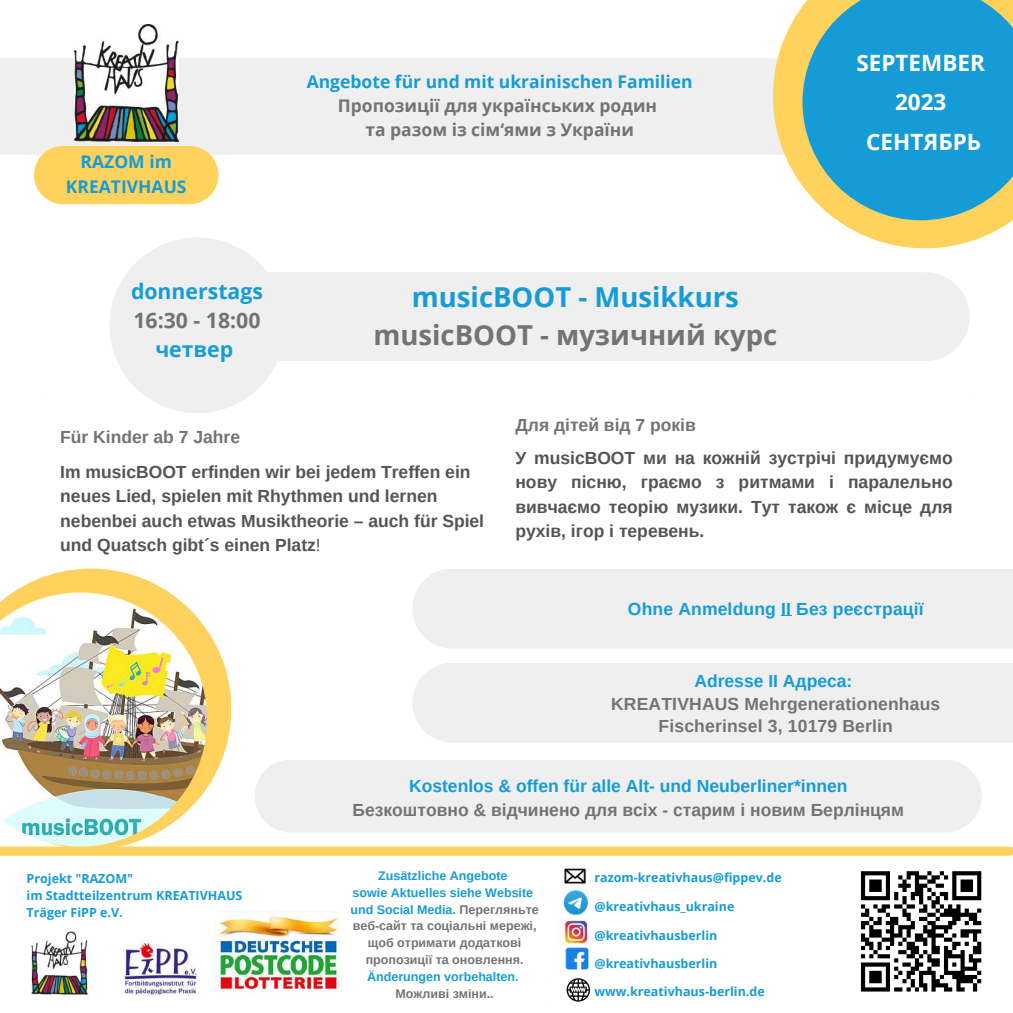
<style>
.page{position:relative;width:1013px;height:1013px;background:#fff}
.page>*{position:absolute;margin:0;border:0;box-sizing:border-box;transform-origin:0 0}
.t1{font:700 27.5px "Open Sans";color:#737373}
.t2{font:700 27.5px "Open Sans";color:#159cd7}
.t3{font:700 22.5px/39.6px "Open Sans";color:#fff;text-align:center}
.t4{font:700 21.25px "Open Sans";color:#159cd7}
.t5{font:700 21.25px "Open Sans";color:#737373}
.t6{font:700 17.5px/24.5px "Arimo";color:#545454}
.t7{font:700 17.5px/21.5px "Arimo";color:#737373;text-align:center}
.t8{font:700 17.5px "Arimo";color:#159cd7}
.t9{font:700 17.5px/24.4px "Open Sans";color:#159cd7;text-align:center}
.t10{font:700 17.5px/24.4px "Open Sans";color:#737373;text-align:center}
.t11{font:700 12.5px/16.9px "Open Sans";color:#159cd7}
.t12{font:700 12.5px/16.9px "Arimo";color:#737373;text-align:center}
.t13{font:700 12.5px "Arimo";color:#159cd7}
.s1{font-weight:400}
.s2{color:#159cd7}
</style>
<div class="page">
<div style="left:254px;top:759px;width:727px;height:73px;background:#efefef;border-radius:36px"></div>
<div style="left:412px;top:663px;width:600px;height:79px;background:#efefef"></div>
<div style="left:268px;top:272px;width:701px;height:89px;background:#efefef"></div>
<svg style="left:0;top:846px;width:1012px;height:9px;background:#ffd466"></svg>
<svg style="left:0;top:568px;width:231px;height:281px"></svg>
<img style="left:0;top:592px;width:207px;height:254px">
<div style="left:412px;top:569px;width:600px;height:79px;background:#efefef"></div>
<svg style="left:860px;top:871px;width:122px;height:121px"></svg>
<div style="left:109px;top:237px;width:176px;height:176px;background:#efefef;border-radius:50%"></div>
<img style="left:30px;top:931px;width:167px;height:64px">
<img style="left:550px;top:862px;width:40px;height:144px">
<div style="left:0;top:58px;width:773px;height:97px;background:#efefef"></div>
<svg style="left:773px;top:7px;width:239px;height:241px;fill:#ffd25e"></svg>
<svg style="left:802px;top:0;width:210px;height:220px;background:#34a3c8"></svg>
<img style="left:74px;top:24px;width:104px;height:117px">
<div style="left:34px;top:146px;width:184px;height:58px;background:#ffd25e;border-radius:29px"></div>
<img style="left:215px;top:911px;width:126px;height:79px">
<p class="t9" style="left:66px;top:149px;width:122px">RAZOM im<br>KREATIVHAUS</p>
<p class="t4" style="left:131px;top:276px;width:133px">donnerstags</p>
<p class="t5" style="left:133px;top:305px;width:128px">16:30 - 18:00</p>
<p class="t4" style="left:155px;top:334px;width:79px">четвер</p>
<p class="t9" style="left:307px;top:69px;width:387px">Angebote für und mit ukrainischen Familien</p>
<p class="t10" style="left:338px;top:93px;width:321px">Пропозиції для українських родин та разом із сім‘ями з України</p>
<h1 class="t2" style="left:412px;top:277px;width:328px">musicBOOT - Musikkurs</h1>
<h1 class="t1" style="left:373px;top:316px;width:405px">musicBOOT - музичний курс</h1>
<p class="t3" style="left:856px;top:42px;width:130px">SEPTEMBER<br>2023<br>СЕНТЯБРЬ</p>
<p class="t7" style="left:60px;top:426px;width:181px">Für Kinder ab 7 Jahre</p>
<p class="t6" style="left:60px;top:459px;width:425px">Im musicBOOT erfinden wir bei jedem Treffen ein neues Lied, spielen mit Rhythmen und lernen nebenbei auch etwas Musiktheorie – auch für Spiel und Quatsch gibt´s einen Platz<span class="s1">!</span></p>
<p class="t7" style="left:515px;top:414px;width:182px">Для дітей від 7 років</p>
<p class="t6" style="left:515px;top:445px;width:439px;text-align:justify">У musicBOOT ми на кожній зустрічі придумуємо нову пісню, граємо з ритмами і паралельно вивчаємо теорію музики. Тут також є місце для рухів, ігор і теревень.</p>
<p class="t8" style="left:628px;top:598px;width:297px">Ohne Anmeldung II Без реєстрації</p>
<p class="t8" style="left:694px;top:670px;width:159px">Adresse II Aдреса:</p>
<p class="t7" style="left:611px;top:693px;width:331px">KREATIVHAUS Mehrgenerationenhaus<br>Fischerinsel 3, 10179 Berlin</p>
<p class="t8" style="left:409px;top:775px;width:440px">Kostenlos &amp; offen für alle Alt- und Neuberliner*innen</p>
<p class="t7" style="left:352px;top:799px;width:553px">Безкоштовнo &amp; відчинено для всіх - старим і новим Берлінцям</p>
<p class="t11" style="left:27px;top:869px;width:217px">Projekt "RAZOM"<br>im Stadtteilzentrum KREATIVHAUS<br>Träger FiPP e.V.</p>
<p class="t12" style="left:350px;top:867px;width:190px"><span class="s2">Zusätzliche Angebote<br>sowie Aktuelles siehe Website und Social Media.</span> Перегляньте веб-сайт та соціальні мережі, щоб отримати додаткові пропозиції та оновлення.</p>
<p class="t13" style="left:367px;top:969px;width:153px">Änderungen vorbehalten.</p>
<p class="t12" style="left:395px;top:985px;width:100px">Можливі зміни..</p>
<p class="t11" style="left:594px;top:868px;width:189px">razom-kreativhaus@fippev.de</p>
<p class="t11" style="left:594px;top:897px;width:141px">@kreativhaus_ukraine</p>
<p class="t11" style="left:594px;top:926px;width:124px">@kreativhausberlin</p>
<p class="t11" style="left:594px;top:954px;width:124px">@kreativhausberlin</p>
<p class="t11" style="left:594px;top:982px;width:172px">www.kreativhaus-berlin.de</p>
</div>
